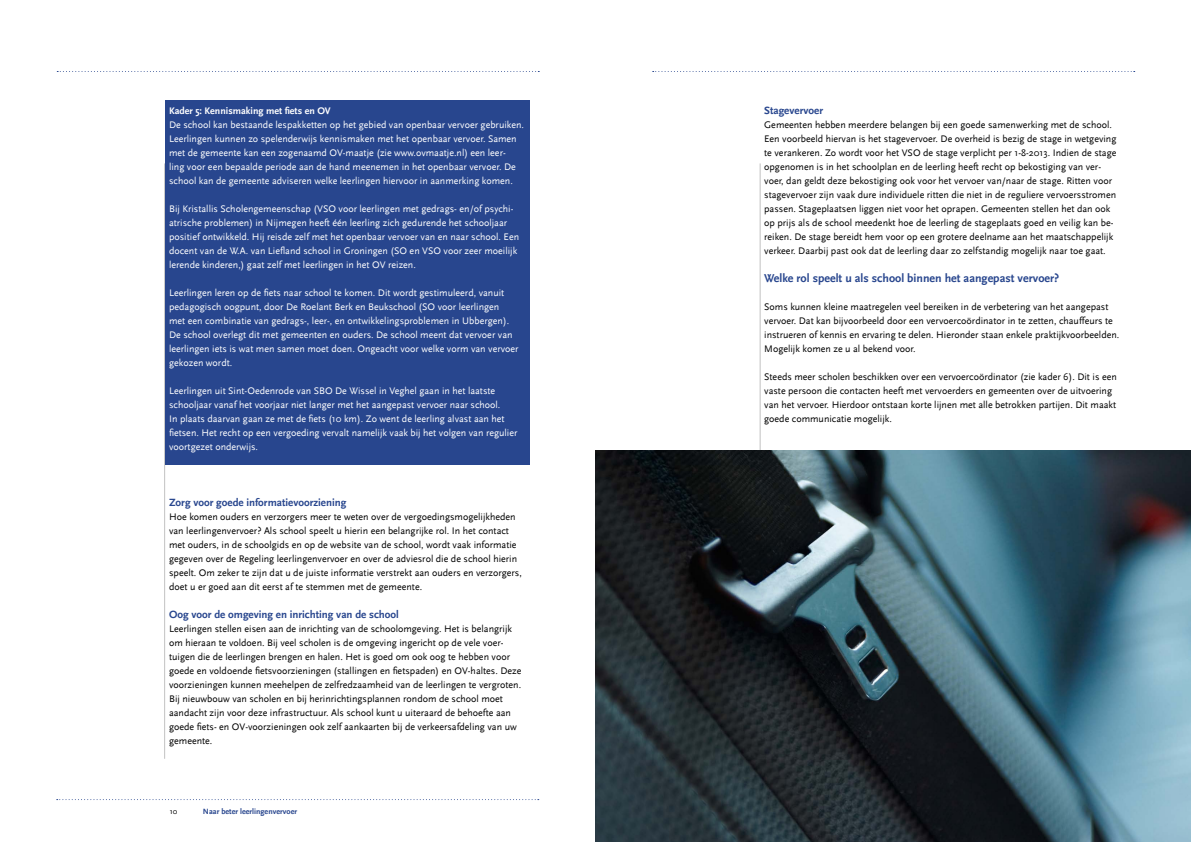
<style>
.page{position:relative;width:1191px;height:842px;background:#fff}
.page>*{position:absolute;margin:0;border:0;box-sizing:border-box;transform-origin:0 0}
.t1{font:700 12px "Scala Sans";color:#28468e}
.t2{font:700 11px "Scala Sans";color:#28468e}
.t3{font:10px/14px "Scala Sans";color:#000}
.t4{font:10px/14px "Scala Sans";color:#fff}
.t5{font:700 10px "Scala Sans";color:#fff}
.t6{font:700 8px "Scala Sans";color:#28468e}
.t7{font:8px "Scala Sans";color:#000}
</style>
<div class="page">
<svg style="left:57px;top:71px;width:482px;height:1px"></svg>
<svg style="left:57px;top:799px;width:482px;height:1px"></svg>
<hr style="left:164px;top:163px;width:1px;height:596px;background:#c2c2c2">
<svg style="left:652px;top:71px;width:482px;height:1px"></svg>
<hr style="left:760px;top:163px;width:1px;height:596px;background:#c2c2c2">
<img style="left:595px;top:450px;width:596px;height:392px">
<div style="left:165px;top:100px;width:364px;height:364px;background:#28468e"></div>
<p class="t5" style="left:169px;top:105px;width:163px">Kader 5: Kennismaking met fiets en OV</p>
<p class="t4" style="left:169px;top:118px;width:356px">De school kan bestaande lespakketten op het gebied van openbaar vervoer gebruiken.<br>Leerlingen kunnen zo spelenderwijs kennismaken met het openbaar vervoer. Samen met de gemeente kan een zogenaamd OV-maatje (zie www.ovmaatje.nl) een leer-<br>ling voor een bepaalde periode aan de hand meenemen in het openbaar vervoer. De school kan de gemeente adviseren welke leerlingen hiervoor in aanmerking komen.</p>
<p class="t4" style="left:169px;top:202px;width:351px">Bij Kristallis Scholengemeenschap (VSO voor leerlingen met gedrags- en/of psychi&shy;atrische problemen) in Nijmegen heeft één leerling zich gedurende het schooljaar positief ontwikkeld. Hij reisde zelf met het openbaar vervoer van en naar school. Een docent van de W.A. van Liefland school in Groningen (SO en VSO voor zeer moeilijk lerende kinderen,) gaat zelf met leerlingen in het OV reizen.</p>
<p class="t4" style="left:169px;top:286px;width:351px">Leerlingen leren op de fiets naar school te komen. Dit wordt gestimuleerd, vanuit pedagogisch oogpunt, door De Roelant Berk en Beukschool (SO voor leerlingen<br>met een combinatie van gedrags-, leer-, en ontwikkelingsproblemen in Ubbergen).<br>De school overlegt dit met gemeenten en ouders. De school meent dat vervoer van leerlingen iets is wat men samen moet doen. Ongeacht voor welke vorm van vervoer gekozen wordt.</p>
<p class="t4" style="left:169px;top:384px;width:350px">Leerlingen uit Sint-Oedenrode van SBO De Wissel in Veghel gaan in het laatste schooljaar vanaf het voorjaar niet langer met het aangepast vervoer naar school.<br>In plaats daarvan gaan ze met de fiets (10 km). Zo went de leerling alvast aan het fietsen. Het recht op een vergoeding vervalt namelijk vaak bij het volgen van regulier voortgezet onderwijs.</p>
<p class="t2" style="left:169px;top:497px;width:179px">Zorg voor goede informatievoorziening</p>
<p class="t3" style="left:169px;top:510px;width:354px">Hoe komen ouders en verzorgers meer te weten over de vergoedingsmogelijkheden van leerlingenvervoer? Als school speelt u hierin een belangrijke rol. In het contact met ouders, in de schoolgids en op de website van de school, wordt vaak informatie gegeven over de Regeling leerlingenvervoer en over de adviesrol die de school hierin speelt. Om zeker te zijn dat u de juiste informatie verstrekt aan ouders en verzorgers, doet u er goed aan dit eerst af te stemmen met de gemeente.</p>
<p class="t2" style="left:169px;top:609px;width:231px">Oog voor de omgeving en inrichting van de school</p>
<p class="t3" style="left:169px;top:622px;width:354px">Leerlingen stellen eisen aan de inrichting van de schoolomgeving. Het is belangrijk om hieraan te voldoen. Bij veel scholen is de omgeving ingericht op de vele voer&shy;tuigen die de leerlingen brengen en halen. Het is goed om ook oog te hebben voor goede en voldoende fietsvoorzieningen (stallingen en fietspaden) en OV-haltes. Deze voorzieningen kunnen meehelpen de zelfredzaamheid van de leerlingen te vergroten.<br>Bij nieuwbouw van scholen en bij herinrichtingsplannen rondom de school moet aandacht zijn voor deze infrastructuur. Als school kunt u uiteraard de behoefte aan goede fiets- en OV-voorzieningen ook zelf aankaarten bij de verkeersafdeling van uw gemeente.</p>
<p class="t7" style="left:170px;top:807px;width:9px">10</p>
<p class="t6" style="left:203px;top:807px;width:96px">Naar beter leerlingenvervoer</p>
<p class="t2" style="left:764px;top:105px;width:60px">Stagevervoer</p>
<p class="t3" style="left:764px;top:118px;width:354px">Gemeenten hebben meerdere belangen bij een goede samenwerking met de school.<br>Een voorbeeld hiervan is het stagevervoer. De overheid is bezig de stage in wetgeving te verankeren. Zo wordt voor het VSO de stage verplicht per 1-8-2013. Indien de stage opgenomen is in het schoolplan en de leerling heeft recht op bekostiging van ver&shy;voer, dan geldt deze bekostiging ook voor het vervoer van/naar de stage. Ritten voor stagevervoer zijn vaak dure individuele ritten die niet in de reguliere vervoersstromen passen. Stageplaatsen liggen niet voor het oprapen. Gemeenten stellen het dan ook op prijs als de school meedenkt hoe de leerling de stageplaats goed en veilig kan be&shy;reiken. De stage bereidt hem voor op een grotere deelname aan het maatschappelijk verkeer. Daarbij past ook dat de leerling daar zo zelfstandig mogelijk naar toe gaat.</p>
<p class="t1" style="left:764px;top:272px;width:296px">Welke rol speelt u als school binnen het aangepast vervoer?</p>
<p class="t3" style="left:764px;top:300px;width:357px">Soms kunnen kleine maatregelen veel bereiken in de verbetering van het aangepast vervoer. Dat kan bijvoorbeeld door een vervoercoördinator in te zetten, chauffeurs te instrueren of kennis en ervaring te delen. Hieronder staan enkele praktijkvoorbeelden.<br>Mogelijk komen ze u al bekend voor.</p>
<p class="t3" style="left:764px;top:370px;width:354px">Steeds meer scholen beschikken over een vervoercoördinator (zie kader 6). Dit is een vaste persoon die contacten heeft met vervoerders en gemeenten over de uitvoering van het vervoer. Hierdoor ontstaan korte lijnen met alle betrokken partijen. Dit maakt goede communicatie mogelijk.</p>
</div>
